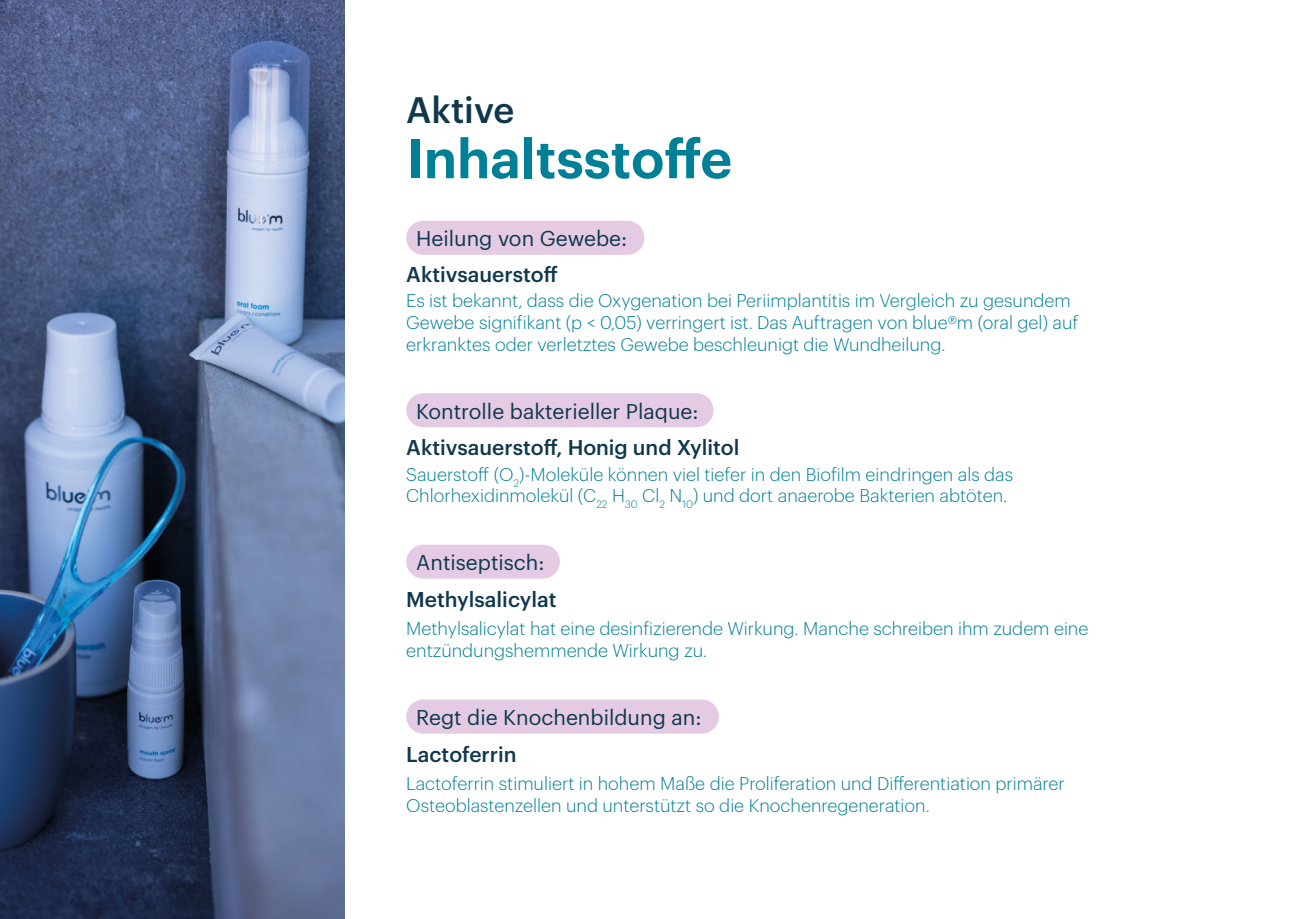
<style>
.page{position:relative;width:1289px;height:919px;background:#fff}
.page>*{position:absolute;margin:0;border:0;box-sizing:border-box;transform-origin:0 0}
.t1{font:600 54px "Graphik";color:#008097}
.t2{font:500 36px "Graphik";color:#0f384d}
.t3{font:21px "Graphik";color:#0f384d}
.t4{font:500 21px "Graphik";color:#0f384d}
.t5{font:300 18px/21.6px "Graphik";color:#008097}
</style>
<div class="page">
<img style="left:0;top:0;width:344px;height:918px">
<div style="left:406px;top:221px;width:238px;height:34px;background:#e4cae3;border-radius:17px"></div>
<div style="left:406px;top:393px;width:307px;height:34px;background:#e4cae3;border-radius:17px"></div>
<div style="left:406px;top:544px;width:154px;height:34px;background:#e4cae3;border-radius:17px"></div>
<div style="left:406px;top:699px;width:313px;height:34px;background:#e4cae3;border-radius:17px"></div>
<h2 class="t2" style="left:406px;top:83px;width:109px">Aktive</h2>
<h1 class="t1" style="left:406px;top:117px;width:327px">Inhaltsstoffe</h1>
<p class="t3" style="left:416px;top:223px;width:213px">Heilung von Gewebe:</p>
<p class="t4" style="left:406px;top:258px;width:153px">Aktivsauerstoff</p>
<p class="t5" style="left:406px;top:289px;width:673px">Es ist bekannt, dass die Oxygenation bei Periimplantitis im Vergleich zu gesundem<br>Gewebe signifikant (p &lt; 0,05) verringert ist. Das Auftragen von blue®m (oral gel) auf erkranktes oder verletztes Gewebe beschleunigt die Wundheilung.</p>
<p class="t3" style="left:416px;top:395px;width:284px">Kontrolle bakterieller Plaque:</p>
<p class="t4" style="left:406px;top:431px;width:335px">Aktivsauerstoff, Honig und Xylitol</p>
<p class="t5" style="left:406px;top:462px;width:608px">Sauerstoff (O<sub>2</sub>)-Moleküle können viel tiefer in den Biofilm eindringen als das<br>Chlorhexidinmolekül (C<sub>22</sub> H<sub>30</sub> Cl<sub>2</sub> N<sub>10</sub>) und dort anaerobe Bakterien abtöten.</p>
<p class="t3" style="left:416px;top:547px;width:130px">Antiseptisch:</p>
<p class="t4" style="left:406px;top:583px;width:152px">Methylsalicylat</p>
<p class="t5" style="left:406px;top:616px;width:683px">Methylsalicylat hat eine desinfizierende Wirkung. Manche schreiben ihm zudem eine entzündungshemmende Wirkung zu.</p>
<p class="t3" style="left:416px;top:701px;width:287px">Regt die Knochenbildung an:</p>
<p class="t4" style="left:406px;top:737px;width:112px">Lactoferrin</p>
<p class="t5" style="left:406px;top:771px;width:660px">Lactoferrin stimuliert in hohem Maße die Proliferation und Differentiation primärer<br>Osteoblastenzellen und unterstützt so die Knochenregeneration.</p>
</div>
